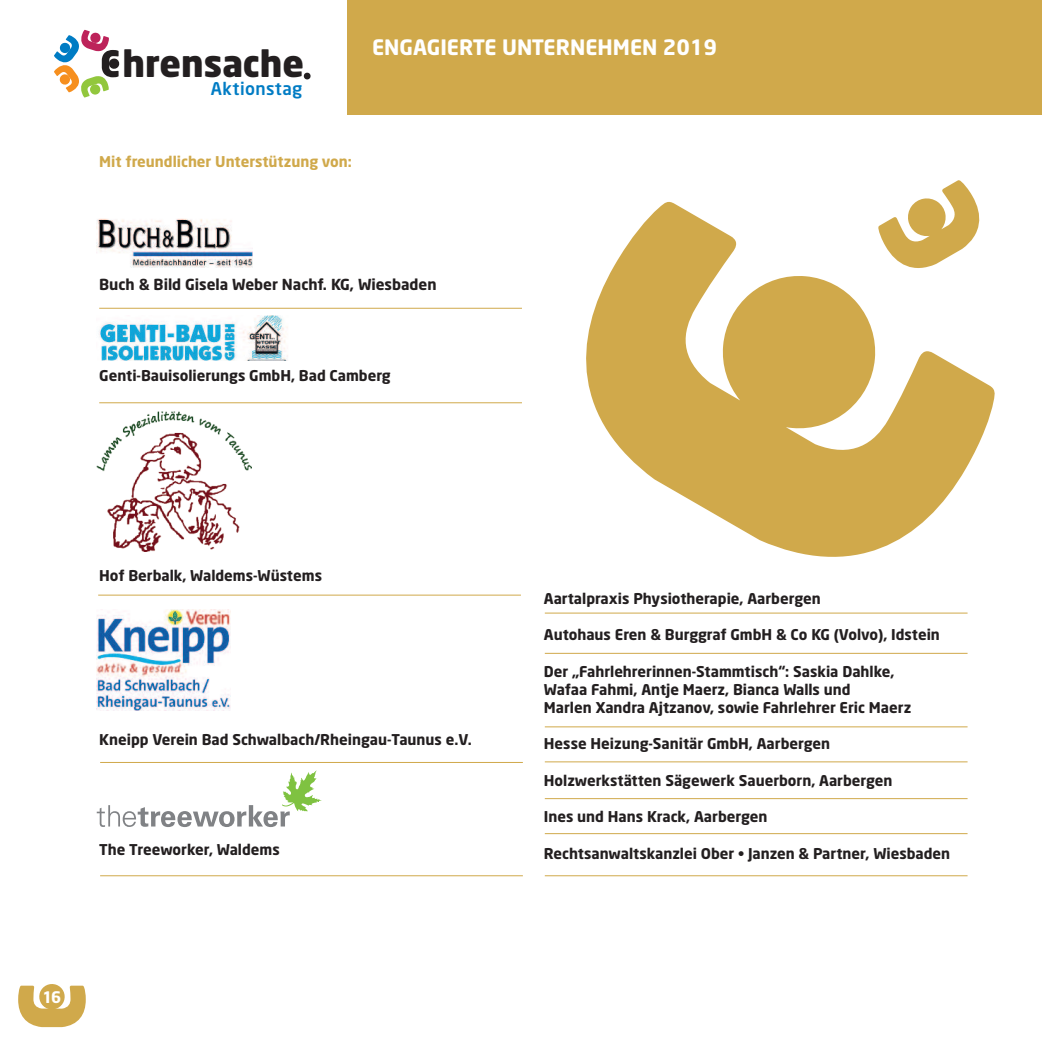
<style>
.page{position:relative;width:1042px;height:1042px;background:#fff}
.page>*{position:absolute;margin:0;border:0;box-sizing:border-box;transform-origin:0 0}
.t1{font:900 35.88px "Neo Sans";color:#231f20}
.t2{font:700 21px "Neo Sans";color:#fff}
.t3{font:500 17.32px "Neo Sans";letter-spacing:.025em;color:#007cc4}
.t4{font:700 15.75px "Neo Sans";color:#fff}
.t5{font:700 15.05px "Neo Sans";color:#231f20}
.t6{font:700 14.7px/18.2px "Neo Sans";color:#231f20}
.t7{font:700 14.7px "Neo Sans";color:#d0a94b}
</style>
<div class="page">
<hr style="left:99px;top:308px;width:423px;height:1px;background:#d0a94b">
<hr style="left:99px;top:402px;width:423px;height:1px;background:#d0a94b">
<hr style="left:545px;top:613px;width:422px;height:1px;background:#d0a94b">
<hr style="left:545px;top:653px;width:422px;height:1px;background:#d0a94b">
<hr style="left:545px;top:726px;width:422px;height:1px;background:#d0a94b">
<hr style="left:545px;top:761px;width:422px;height:1px;background:#d0a94b">
<hr style="left:545px;top:798px;width:422px;height:1px;background:#d0a94b">
<hr style="left:545px;top:833px;width:422px;height:1px;background:#d0a94b">
<hr style="left:545px;top:875px;width:422px;height:1px;background:#d0a94b">
<hr style="left:98px;top:595px;width:423px;height:1px;background:#d0a94b">
<hr style="left:100px;top:762px;width:423px;height:1px;background:#d0a94b">
<hr style="left:100px;top:875px;width:423px;height:1px;background:#d0a94b">
<div style="left:347px;top:0;width:695px;height:114px;background:#d0a94b"></div>
<svg style="left:54px;top:30px;width:66px;height:68px"></svg>
<svg style="left:303px;top:72px;width:8px;height:8px"></svg>
<svg style="left:18px;top:984px;width:68px;height:43px"></svg>
<img style="left:99px;top:315px;width:189px;height:46px">
<img style="left:97px;top:218px;width:155px;height:50px">
<img style="left:97px;top:411px;width:154px;height:140px">
<img style="left:97px;top:609px;width:134px;height:101px">
<svg style="left:97px;top:770px;width:225px;height:57px"></svg>
<svg style="left:919px;top:180px;width:56px;height:20px"></svg>
<svg style="left:586px;top:200px;width:409px;height:357px;fill:#d0a94b"></svg>
<h1 class="t1" style="left:122px;top:50px;width:183px">hrensache</h1>
<p class="t3" style="left:211px;top:82px;width:93px">Aktionstag</p>
<h2 class="t2" style="left:372px;top:39px;width:346px">ENGAGIERTE UNTERNEHMEN 2019</h2>
<p class="t7" style="left:99px;top:156px;width:254px">Mit freundlicher Unterstützung von:</p>
<p class="t5" style="left:99px;top:279px;width:339px">Buch &amp; Bild Gisela Weber Nachf. KG, Wiesbaden</p>
<p class="t6" style="left:99px;top:368px;width:293px">Genti-Bauisolierungs GmbH, Bad Camberg</p>
<p class="t6" style="left:99px;top:568px;width:224px">Hof Berbalk, Waldems-Wüstems</p>
<p class="t6" style="left:99px;top:732px;width:374px">Kneipp Verein Bad Schwalbach/Rheingau-Taunus e.V.</p>
<p class="t6" style="left:99px;top:841px;width:182px">The Treeworker, Waldems</p>
<p class="t4" style="left:43px;top:990px;width:20px">16</p>
<p class="t6" style="left:544px;top:590px;width:278px">Aartalpraxis Physiotherapie, Aarbergen</p>
<p class="t6" style="left:544px;top:627px;width:397px">Autohaus Eren &amp; Burggraf GmbH &amp; Co KG (Volvo), Idstein</p>
<p class="t6" style="left:544px;top:663px;width:369px">Der „Fahrlehrerinnen-Stammtisch“: Saskia Dahlke,<br>Wafaa Fahmi, Antje Maerz, Bianca Walls und<br>Marlen Xandra Ajtzanov, sowie Fahrlehrer Eric Maerz</p>
<p class="t6" style="left:544px;top:736px;width:288px">Hesse Heizung-Sanitär GmbH, Aarbergen</p>
<p class="t6" style="left:544px;top:772px;width:350px">Holzwerkstätten Sägewerk Sauerborn, Aarbergen</p>
<p class="t6" style="left:544px;top:809px;width:225px">Ines und Hans Krack, Aarbergen</p>
<p class="t6" style="left:544px;top:845px;width:408px">Rechtsanwaltskanzlei Ober • Janzen &amp; Partner, Wiesbaden</p>
</div>
